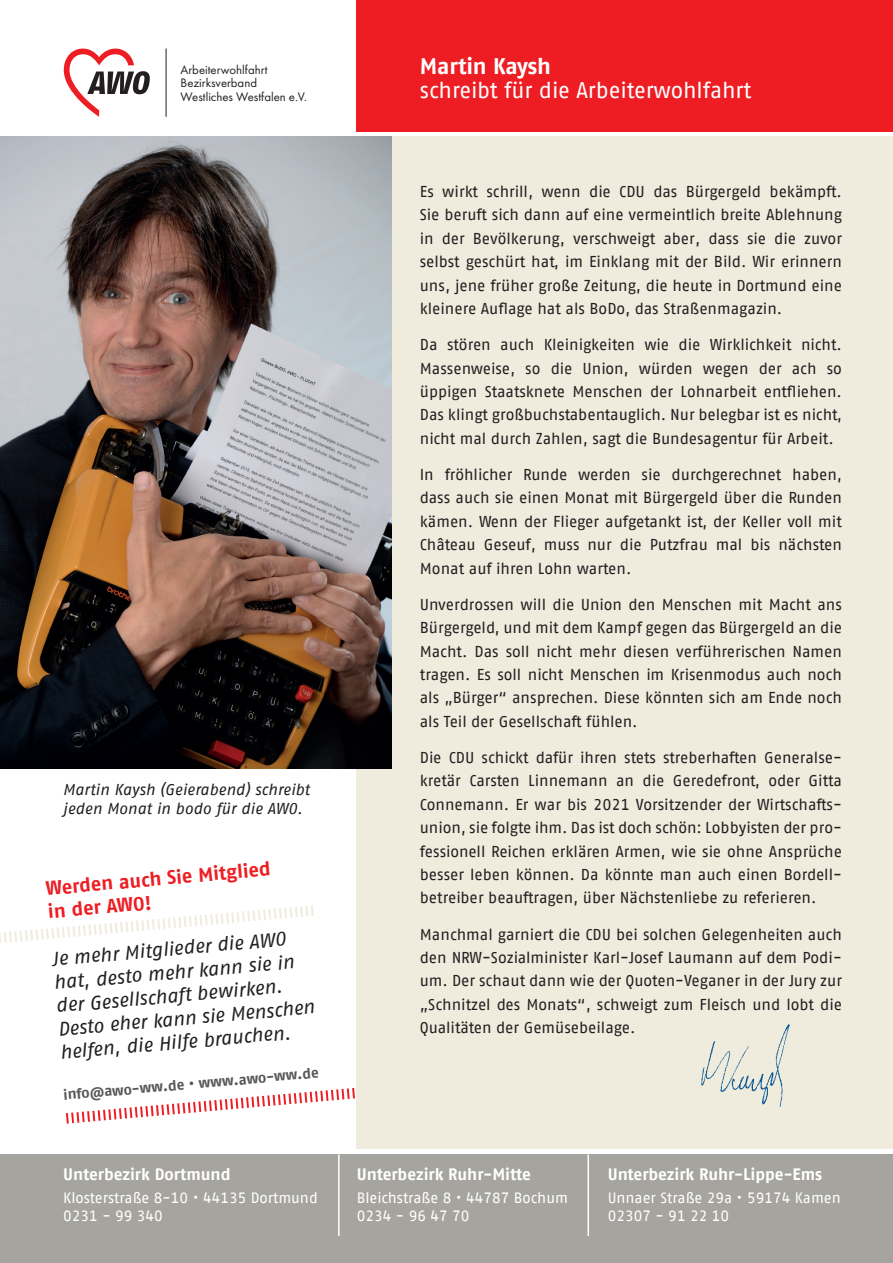
<style>
.page{position:relative;width:893px;height:1263px;background:#fff}
.page>*{position:absolute;margin:0;border:0;box-sizing:border-box;transform-origin:0 0}
.t1{font:22.5px "AWO Fago Office";letter-spacing:-.005em;color:#fff}
.t2{font:700 22.5px "AWO Fago Office";letter-spacing:-.01em;color:#fff}
.t3{font:italic 19.5px/23.4px "AWO Fago Office";color:#231f20}
.t4{font:700 19.5px/23.4px "AWO Fago Office";color:#ee1d23}
.t5{font:700 16.5px "AWO Fago Office";letter-spacing:-.005em;color:#fff}
.t6{font:15.75px/23.4px "AWO Fago Office";color:#231f20;text-align:justify}
.t7{font:italic 15.75px/18.9px "AWO Fago Office";color:#231f20}
.t8{font:15px/18px "AWO Fago Office";color:#fff}
.t9{font:700 14.55px "AWO Fago Office";color:#57585a}
.t10{font:12.75px/13.4px "Futura PT";color:#231f20}
</style>
<div class="page">
<svg style="left:66px;top:1083px;width:291px;height:43px"></svg>
<svg style="left:0;top:905px;width:314px;height:38px"></svg>
<div style="left:357px;top:137px;width:536px;height:1012px;background:#efebdd"></div>
<div style="left:357px;top:0;width:536px;height:132px;background:#ee1d23"></div>
<img style="left:701px;top:1024px;width:89px;height:83px">
<div style="left:0;top:1154px;width:893px;height:109px;background:#a6a49e"></div>
<hr style="left:587px;top:1154px;width:2px;height:82px;background:#fff">
<img style="left:0;top:137px;width:391px;height:631px">
<svg style="left:64px;top:48px;width:86px;height:69px"></svg>
<hr style="left:166px;top:49px;width:1px;height:68px;background:#231f20">
<hr style="left:338px;top:1154px;width:2px;height:82px;background:#fff">
<p class="t10" style="left:181px;top:63px;width:128px">Arbeiterwohlfahrt<br>Bezirksverband<br>Westliches Westfalen e.V.</p>
<p class="t7" style="left:63px;top:780px;width:249px">Martin Kaysh (Geierabend) schreibt jeden Monat in bodo für die AWO.</p>
<p class="t4" style="left:45px;top:876px;width:227px;rotate:-5deg">Werden auch Sie Mitglied in der AWO!</p>
<p class="t3" style="left:51px;top:947px;width:259px;rotate:-5deg">Je mehr Mitglieder die AWO hat, desto mehr kann sie in der Gesellschaft bewirken.<br>Desto eher kann sie Menschen helfen, die Hilfe brauchen.</p>
<p class="t9" style="left:63px;top:1086px;width:258px;rotate:-5deg">info@awo-ww.de • www.awo-ww.de</p>
<p class="t5" style="left:63px;top:1164px;width:169px">Unterbezirk Dortmund</p>
<p class="t8" style="left:63px;top:1188px;width:256px">Klosterstraße 8-10 • 44135 Dortmund<br>0231 - 99 340</p>
<h1 class="t2" style="left:420px;top:53px;width:133px">Martin Kaysh</h1>
<h1 class="t1" style="left:420px;top:77px;width:333px">schreibt für die Arbeiterwohlfahrt</h1>
<p class="t6" style="left:420px;top:180px;width:424px">Es wirkt schrill, wenn die CDU das Bürgergeld bekämpft.<br>Sie beruft sich dann auf eine vermeintlich breite Ablehnung in der Bevölkerung, verschweigt aber, dass sie die zuvor selbst geschürt hat, im Einklang mit der Bild. Wir erinnern uns, jene früher große Zeitung, die heute in Dortmund eine kleinere Auflage hat als BoDo, das Straßenmagazin.</p>
<p class="t6" style="left:420px;top:333px;width:424px">Da stören auch Kleinigkeiten wie die Wirklichkeit nicht.<br>Massenweise, so die Union, würden wegen der ach so üppigen Staatsknete Menschen der Lohnarbeit entfliehen.<br>Das klingt großbuchstabentauglich. Nur belegbar ist es nicht, nicht mal durch Zahlen, sagt die Bundesagentur für Arbeit.</p>
<p class="t6" style="left:420px;top:463px;width:424px">In fröhlicher Runde werden sie durchgerechnet haben, dass auch sie einen Monat mit Bürgergeld über die Runden kämen. Wenn der Flieger aufgetankt ist, der Keller voll mit Château Geseuf, muss nur die Putzfrau mal bis nächsten Monat auf ihren Lohn warten.</p>
<p class="t6" style="left:420px;top:592px;width:424px">Unverdrossen will die Union den Menschen mit Macht ans Bürgergeld, und mit dem Kampf gegen das Bürgergeld an die Macht. Das soll nicht mehr diesen verführerischen Namen tragen. Es soll nicht Menschen im Krisenmodus auch noch als „Bürger“ ansprechen. Diese könnten sich am Ende noch als Teil der Gesellschaft fühlen.</p>
<p class="t6" style="left:420px;top:746px;width:424px">Die CDU schickt dafür ihren stets streberhaften Generalse&shy;kretär Carsten Linnemann an die Geredefront, oder Gitta Connemann. Er war bis 2021 Vorsitzender der Wirtschafts&shy;union, sie folgte ihm. Das ist doch schön: Lobbyisten der pro&shy;fessionell Reichen erklären Armen, wie sie ohne Ansprüche besser leben können. Da könnte man auch einen Bordell&shy;betreiber beauftragen, über Nächstenliebe zu referieren.</p>
<p class="t6" style="left:420px;top:922px;width:424px">Manchmal garniert die CDU bei solchen Gelegenheiten auch den NRW-Sozialminister Karl-Josef Laumann auf dem Podi&shy;um. Der schaut dann wie der Quoten-Veganer in der Jury zur „Schnitzel des Monats“, schweigt zum Fleisch und lobt die Qualitäten der Gemüsebeilage.</p>
<p class="t5" style="left:357px;top:1164px;width:176px">Unterbezirk Ruhr-Mitte</p>
<p class="t8" style="left:357px;top:1188px;width:213px">Bleichstraße 8 • 44787 Bochum<br>0234 - 96 47 70</p>
<p class="t5" style="left:608px;top:1164px;width:216px">Unterbezirk Ruhr-Lippe-Ems</p>
<p class="t8" style="left:608px;top:1188px;width:235px">Unnaer Straße 29a • 59174 Kamen<br>02307 - 91 22 10</p>
</div>
